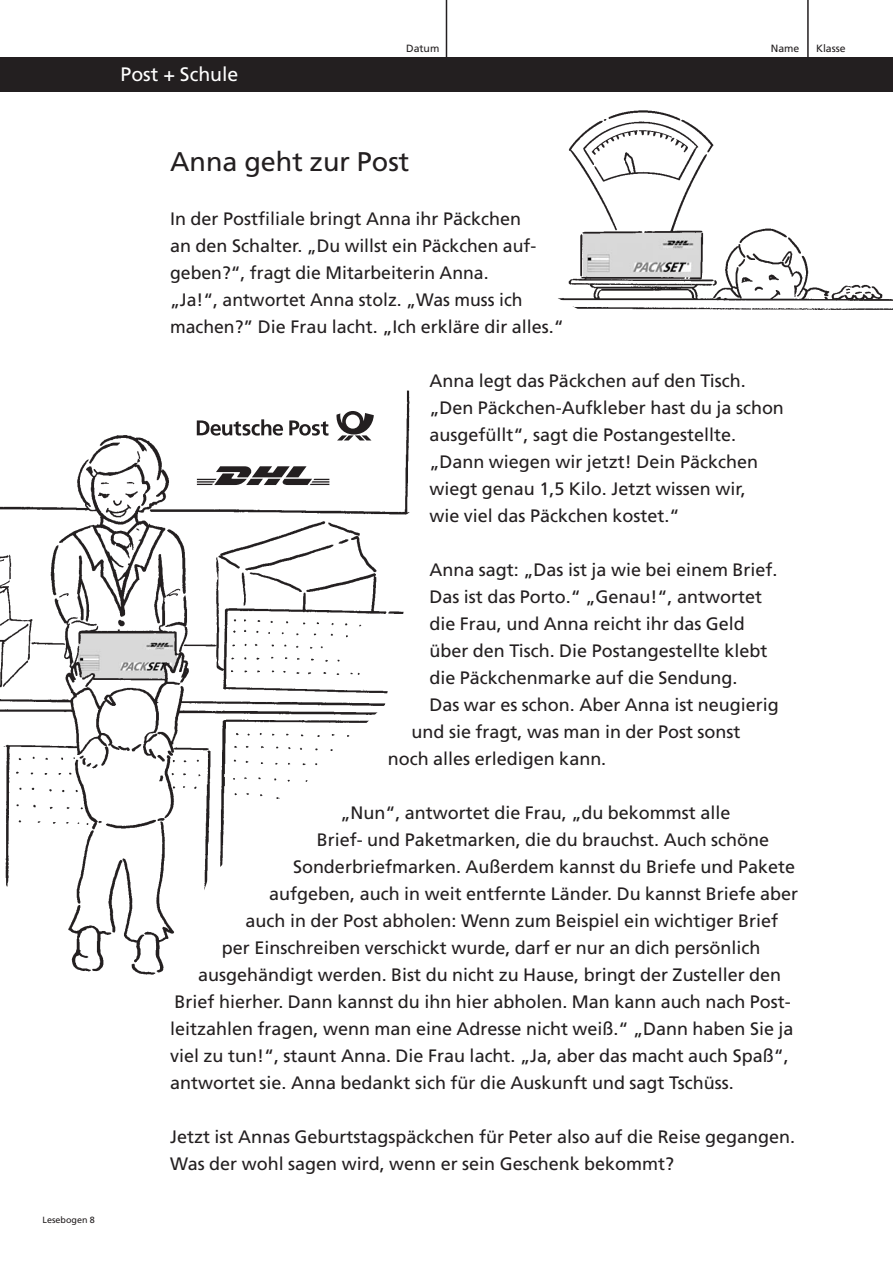
<style>
.page{position:relative;width:893px;height:1267px;background:#fff}
.page>*{position:absolute;margin:0;border:0;box-sizing:border-box;transform-origin:0 0}
.t1{font:27px "Frutiger";color:#231f20}
.t2{font:19.5px "Frutiger";color:#fff}
.t3{font:18px/27px "Frutiger";color:#231f20}
.t4{font:10.5px "Frutiger";color:#231f20}
.t5{font:9px "Frutiger";color:#231f20}
</style>
<div class="page">
<div style="left:0;top:57px;width:893px;height:34px;background:#231f20"></div>
<hr style="left:446px;top:0;width:1px;height:87px;background:#231f20">
<hr style="left:807px;top:0;width:2px;height:87px;background:#231f20">
<img style="left:558px;top:110px;width:335px;height:200px">
<img style="left:0;top:390px;width:410px;height:585px">
<svg style="left:197px;top:466px;width:132px;height:19px"></svg>
<div style="left:197px;top:395px;width:184px;height:62px;background:#fff"></div>
<svg style="left:336px;top:411px;width:38px;height:29px"></svg>
<svg style="left:197px;top:419px;width:86px;height:17px"></svg>
<svg style="left:289px;top:420px;width:40px;height:16px"></svg>
<p class="t2" style="left:121px;top:66px;width:119px">Post + Schule</p>
<p class="t4" style="left:406px;top:44px;width:35px">Datum</p>
<p class="t4" style="left:771px;top:44px;width:30px">Name</p>
<p class="t4" style="left:816px;top:44px;width:31px">Klasse</p>
<p class="t5" style="left:43px;top:1216px;width:54px">Lesebogen 8</p>
<h1 class="t1" style="left:170px;top:151px;width:241px">Anna geht zur Post</h1>
<p class="t3" style="left:170px;top:207px;width:395px">In der Postfiliale bringt Anna ihr Päckchen<br>an den Schalter. „Du willst ein Päckchen auf&shy;geben?“, fragt die Mitarbeiterin Anna.<br>„Ja!“, antwortet Anna stolz. „Was muss ich machen?” Die Frau lacht. „Ich erkläre dir alles.“</p>
<p class="t3" style="left:429px;top:369px;width:356px">Anna legt das Päckchen auf den Tisch. „Den Päckchen-Aufkleber hast du ja schon ausgefüllt“, sagt die Postangestellte. „Dann wiegen wir jetzt! Dein Päckchen wiegt genau 1,5 Kilo. Jetzt wissen wir,<br>wie viel das Päckchen kostet.“</p>
<p class="t3" style="left:429px;top:558px;width:350px">Anna sagt: „Das ist ja wie bei einem Brief.</p>
<p class="t3" style="left:429px;top:585px;width:334px">Das ist das Porto.“ „Genau!“, antwortet</p>
<p class="t3" style="left:429px;top:612px;width:317px">die Frau, und Anna reicht ihr das Geld</p>
<p class="t3" style="left:429px;top:639px;width:339px">über den Tisch. Die Postangestellte klebt</p>
<p class="t3" style="left:429px;top:666px;width:310px">die Päckchenmarke auf die Sendung.</p>
<p class="t3" style="left:429px;top:693px;width:351px">Das war es schon. Aber Anna ist neu gierig</p>
<p class="t3" style="left:412px;top:720px;width:331px">und sie fragt, was man in der Post sonst</p>
<p class="t3" style="left:388px;top:747px;width:220px">noch alles erledigen kann.</p>
<p class="t3" style="left:340px;top:801px;width:392px">„Nun“, antwortet die Frau, „du bekommst alle</p>
<p class="t3" style="left:317px;top:828px;width:454px">Brief- und Paketmarken, die du brauchst. Auch schöne</p>
<p class="t3" style="left:293px;top:855px;width:504px">Sonderbriefmarken. Außerdem kannst du Briefe und Pakete</p>
<p class="t3" style="left:269px;top:882px;width:530px">aufgeben, auch in weit entfernte Länder. Du kannst Briefe aber</p>
<p class="t3" style="left:246px;top:909px;width:534px">auch in der Post abholen: Wenn zum Beispiel ein wichtiger Brief</p>
<p class="t3" style="left:222px;top:936px;width:540px">per Ein schreiben verschickt wurde, darf er nur an dich persönlich</p>
<p class="t3" style="left:198px;top:963px;width:584px">aus gehändigt werden. Bist du nicht zu Hause, bringt der Zusteller den</p>
<p class="t3" style="left:175px;top:990px;width:618px">Brief hierher. Dann kannst du ihn hier abholen. Man kann auch nach Post -</p>
<p class="t3" style="left:170px;top:1017px;width:625px">leit zahlen fragen, wenn man eine Adresse nicht weiß.“ „Dann haben Sie ja</p>
<p class="t3" style="left:170px;top:1044px;width:620px">viel zu tun!“, staunt Anna. Die Frau lacht. „Ja, aber das macht auch Spaß“,</p>
<p class="t3" style="left:170px;top:1071px;width:565px">antwortet sie. Anna bedankt sich für die Auskunft und sagt Tschüss.</p>
<p class="t3" style="left:170px;top:1125px;width:627px">Jetzt ist Annas Geburtstags päckchen für Peter also auf die Reise gegangen.<br>Was der wohl sagen wird, wenn er sein Geschenk bekommt?</p>
</div>
